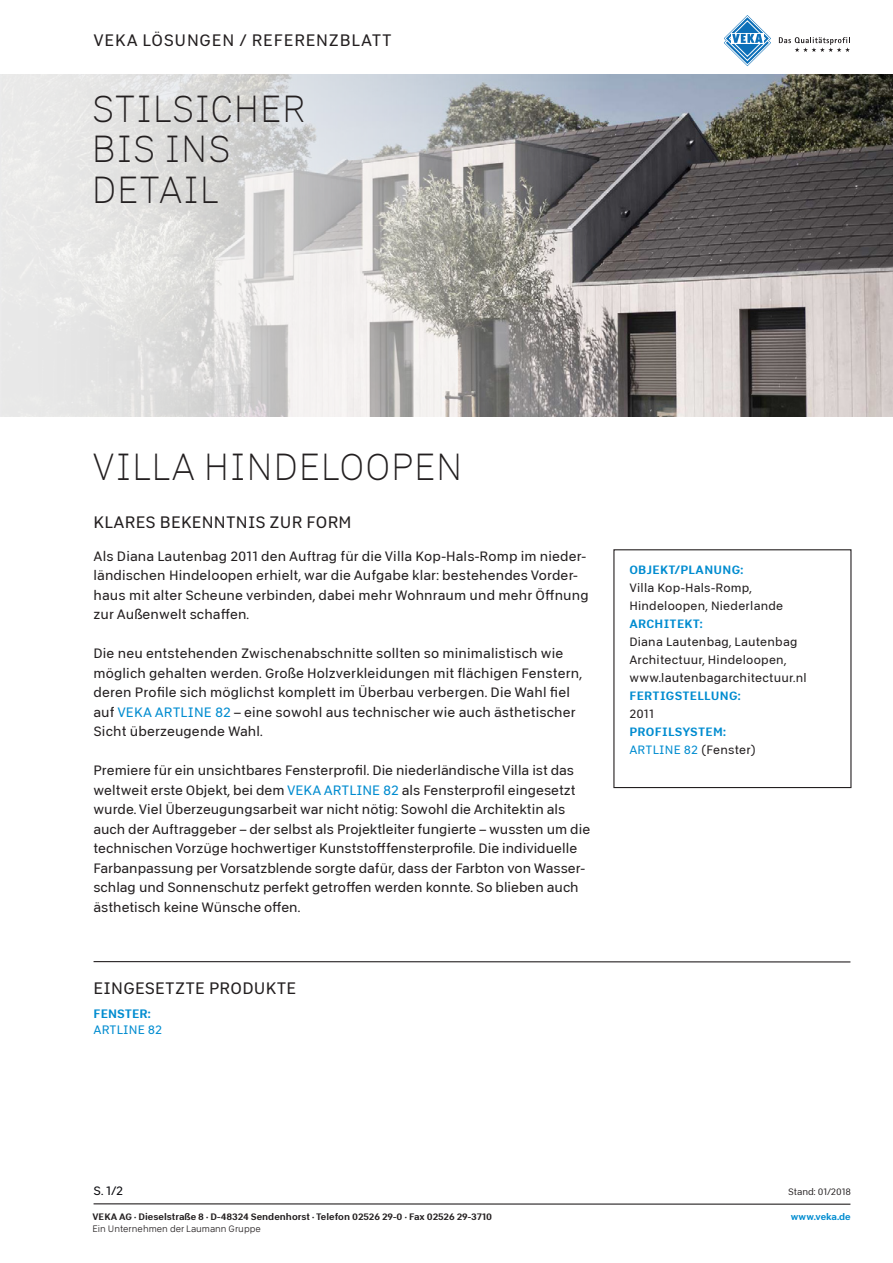
<style>
.page{position:relative;width:893px;height:1263px;background:#fff}
.page>*{position:absolute;margin:0;border:0;box-sizing:border-box;transform-origin:0 0}
.t1{font:37.5px "Abitare Sans 0 wt";letter-spacing:.015em;color:#231f20}
.HL_klein_Arbitare{font:16.5px "Abitare Sans 300 wt";letter-spacing:.015em;color:#231f20}
.HL_klein_Arbitare-2{font:16.5px "Abitare Sans 300 wt";letter-spacing:.045em;color:#231f20}
.t2{font:13.5px/19.5px "Abitare Sans 300 wt";color:#231f20}
.Infotext_Blau_Kasten{font:12.15px "Abitare Sans 300 wt";letter-spacing:.01em;color:#008cd0}
.Infotext_Blau_Kasten-2{font:12.15px "Abitare Sans 600 wt";letter-spacing:.005em;color:#008cd0}
.Infotext_Blau_Kasten-3{font:12.15px "Abitare Sans 300 wt";color:#0a0a0e}
.t3{font:12px/18px "Abitare Sans 300 wt";letter-spacing:.02em;color:#231f20}
.t4{font:12px "Abitare Sans 600 wt";letter-spacing:.025em;color:#008cd0}
.Infotext_schwarz_Kas{font:12px "Abitare Sans 300 wt";letter-spacing:.02em;color:#008cd0}
.SUBLINE_BLAU{font:9.3px/12px "Abitare Sans 600 wt";color:#231f20}
.SUBLINE_BLAU-2{font:9.3px "Abitare Sans 250 wt";color:#231f20}
.SUBLINE_BLAU-3{font:9.3px "Abitare Sans 600 wt";color:#008cd0}
.s1{color:#008cd0}
.s2{color:#231f20}
.s3{font-family:"Abitare Sans 150 wt"}
</style>
<div class="page">
<img style="left:754px;top:74px;width:139px;height:343px">
<svg style="left:0;top:74px;width:754px;height:343px;background:#bab9b9"></svg>
<div style="left:613px;top:549px;width:238px;height:239px;border:1px solid #231f20"></div>
<hr style="left:94px;top:961px;width:756px;height:1px;background:#231f20">
<hr style="left:94px;top:1203px;width:756px;height:2px;background:#231f20">
<svg style="left:724px;top:15px;width:47px;height:51px"></svg>
<svg style="left:779px;top:37px;width:71px;height:15px"></svg>
<p class="HL_klein_Arbitare-2" style="left:94px;top:31px;width:300px">VEKA LÖSUNGEN / REFERENZBLATT</p>
<p class="t1" style="left:92px;top:87px;width:215px">STILSICHER</p>
<p class="t1" style="left:92px;top:128px;width:140px">BIS INS</p>
<p class="t1" style="left:92px;top:168px;width:128px">DETAIL</p>
<p class="t1" style="left:93px;top:446px;width:371px">VILLA HINDELOOPEN</p>
<p class="HL_klein_Arbitare" style="left:94px;top:513px;width:260px">KLARES BEKENNTNIS ZUR FORM</p>
<p class="t2" style="left:94px;top:546px;width:497px">Als Diana Lautenbag 2011 den Auftrag für die Villa Kop-Hals-Romp im nieder&shy;ländischen Hindeloopen erhielt, war die Aufgabe klar: bestehendes Vorder&shy;haus mit alter Scheune verbinden, dabei mehr Wohnraum und mehr Öffnung zur Außenwelt schaffen.</p>
<p class="t2" style="left:94px;top:643px;width:490px">Die neu entstehenden Zwischenabschnitte sollten so minimalistisch wie möglich gehalten werden. Große Holzverkleidungen mit flächigen Fenstern, deren Profile sich möglichst komplett im Überbau verbergen. Die Wahl fiel auf <span class="s1">VEKA ARTLINE 82</span> – eine sowohl aus technischer wie auch ästhetischer Sicht überzeugende Wahl.</p>
<p class="t2" style="left:94px;top:760px;width:498px">Premiere für ein unsichtbares Fensterprofil. Die niederländische Villa ist das weltweit erste Objekt, bei dem <span class="s1">VEKA ARTLINE 82</span> als Fensterprofil eingesetzt wurde. Viel Überzeugungsarbeit war nicht nötig: Sowohl die Architektin als auch der Auftraggeber – der selbst als Projektleiter fungierte – wussten um die technischen Vorzüge hochwertiger Kunststofffensterprofile. Die individuelle Farbanpassung per Vorsatzblende sorgte dafür, dass der Farbton von Wasser&shy;schlag und Sonnenschutz perfekt getroffen werden konnte. So blieben auch ästhetisch keine Wünsche offen.</p>
<p class="HL_klein_Arbitare" style="left:94px;top:979px;width:204px">EINGESETZTE PRODUKTE</p>
<p class="Infotext_Blau_Kasten-2" style="left:94px;top:1006px;width:59px">FENSTER:</p>
<p class="Infotext_Blau_Kasten" style="left:94px;top:1023px;width:70px">ARTLINE 82</p>
<p class="t4" style="left:629px;top:563px;width:116px">OBJEKT/PLANUNG:</p>
<p class="t3" style="left:629px;top:579px;width:155px">Villa Kop-Hals-Romp,<br>Hindeloopen, Niederlande</p>
<p class="t4" style="left:629px;top:617px;width:75px">ARCHITEKT:</p>
<p class="t3" style="left:629px;top:633px;width:179px">Diana Lautenbag, Lautenbag<br>Architectuur, Hindeloopen, www.lautenbagarchitectuur.nl</p>
<p class="t4" style="left:629px;top:689px;width:113px">FERTIGSTELLUNG:</p>
<p class="t3" style="left:629px;top:705px;width:26px">2011</p>
<p class="t4" style="left:629px;top:725px;width:98px">PROFILSYSTEM:</p>
<p class="Infotext_schwarz_Kas" style="left:629px;top:743px;width:128px">ARTLINE 82 <span class="s2">(Fenster)</span></p>
<p class="Infotext_Blau_Kasten-3" style="left:94px;top:1184px;width:31px">S. 1/2</p>
<p class="SUBLINE_BLAU" style="left:92px;top:1210px;width:401px">VEKA AG · Dieselstraße 8 · D-48324 Sendenhorst · Telefon 02526 29-0 · Fax 02526 29-3710<br><span class="s3">Ein Unternehmen der Laumann Gruppe</span></p>
<p class="SUBLINE_BLAU-2" style="left:788px;top:1186px;width:65px">Stand: 01/2018</p>
<p class="SUBLINE_BLAU-3" style="left:791px;top:1211px;width:61px">www.veka.de</p>
</div>
